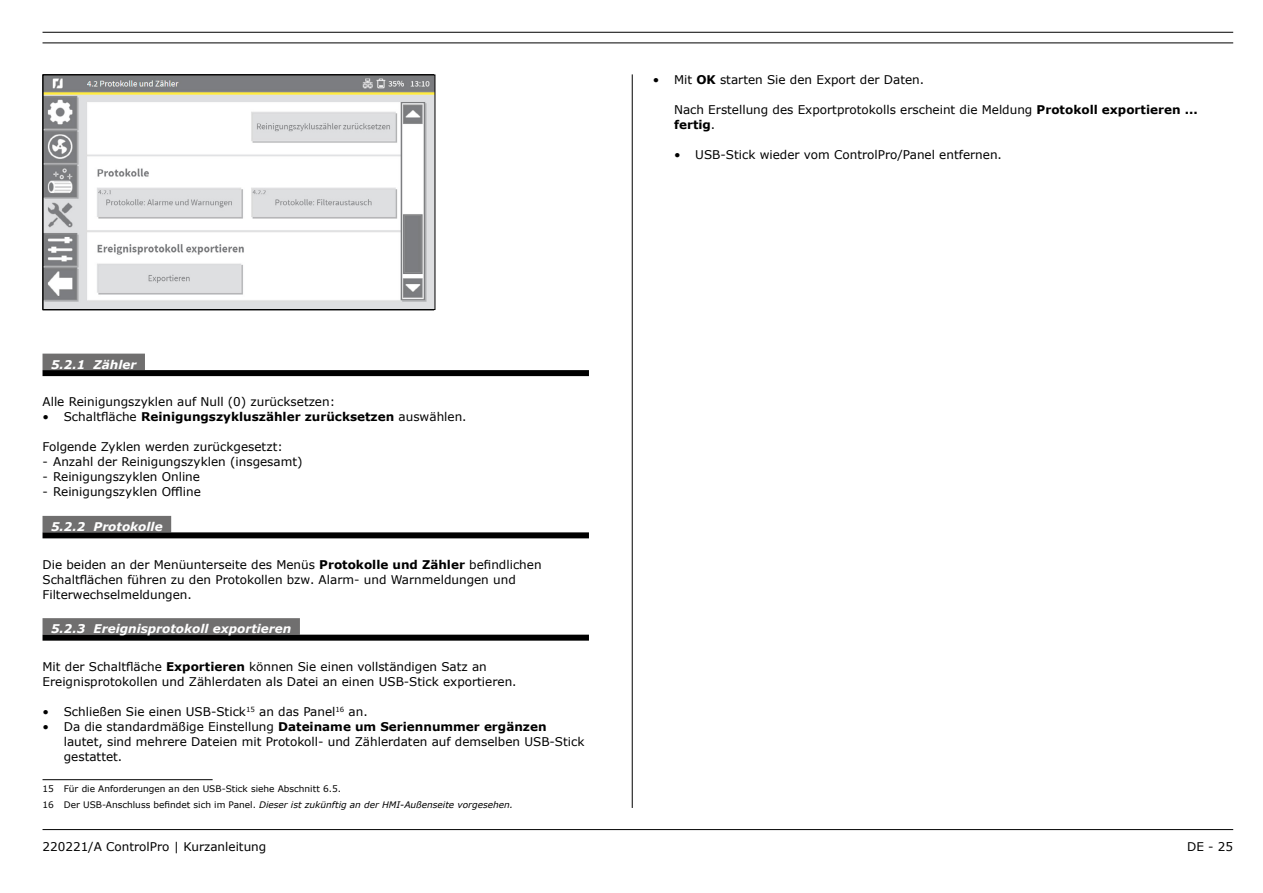
<style>
.page{position:relative;width:1263px;height:893px;background:#fff}
.page>*{position:absolute;margin:0;border:0;box-sizing:border-box;transform-origin:0 0}
.t1{font:12px/15px "Verdana";color:#000}
.t2{font:italic 700 12px "Verdana";color:#fff}
.t3{font:700 12px "Verdana";color:#000}
.t4{font:9px/16.2px "Verdana";color:#000}
.s1{font-weight:700}
.s2{font-weight:400}
.s3{font-style:italic}
</style>
<div class="page">
<hr style="left:43px;top:32px;width:1190px;height:1px;background:#000">
<hr style="left:43px;top:43px;width:1190px;height:1px;background:#000">
<hr style="left:43px;top:829px;width:1190px;height:1px;background:#000">
<hr style="left:632px;top:74px;width:1px;height:734px;background:#000">
<div style="left:43px;top:354px;width:102px;height:16px;background:#706f6f"></div>
<div style="left:43px;top:370px;width:546px;height:6px;background:#000"></div>
<div style="left:43px;top:516px;width:128px;height:16px;background:#706f6f"></div>
<div style="left:43px;top:532px;width:546px;height:6px;background:#000"></div>
<div style="left:43px;top:618px;width:257px;height:17px;background:#706f6f"></div>
<div style="left:43px;top:635px;width:546px;height:6px;background:#000"></div>
<hr style="left:43px;top:74px;width:391px;height:1px;background:#000">
<hr style="left:42px;top:75px;width:1px;height:235px;background:#000">
<hr style="left:43px;top:310px;width:391px;height:1px;background:#000">
<img style="left:45px;top:77px;width:388px;height:231px">
<div style="left:43px;top:75px;width:392px;height:235px;border:1px solid #000"></div>
<hr style="left:43px;top:779px;width:170px;height:1px;background:#000">
<p class="t1" style="left:653px;top:72px;width:273px">• Mit <span class="s1">OK</span> starten Sie den Export der Daten.</p>
<p class="t1" style="left:674px;top:102px;width:525px">Nach Erstellung des Exportprotokolls erscheint die Meldung <span class="s1">Protokoll exportieren ... fertig</span>.</p>
<p class="t1" style="left:674px;top:147px;width:329px">• USB-Stick wieder vom ControlPro/Panel entfernen.</p>
<p class="t2" style="left:51px;top:356px;width:87px">5.2.1 Zähler</p>
<p class="t1" style="left:43px;top:394px;width:294px">Alle Reinigungszyklen auf Null (0) zurücksetzen:</p>
<p class="t3" style="left:43px;top:408px;width:426px"><span class="s2">• Schaltfläche</span> Reinigungszykluszähler zurücksetzen <span class="s2">auswählen.</span></p>
<p class="t1" style="left:43px;top:439px;width:242px">Folgende Zyklen werden zurückgesetzt:</p>
<p class="t1" style="left:43px;top:454px;width:262px">- Anzahl der Reinigungszyklen (insgesamt)</p>
<p class="t1" style="left:43px;top:469px;width:159px">- Reinigungszyklen Online</p>
<p class="t1" style="left:43px;top:484px;width:160px">- Reinigungszyklen Offline</p>
<p class="t2" style="left:51px;top:518px;width:113px">5.2.2 Protokolle</p>
<p class="t1" style="left:43px;top:557px;width:501px">Die beiden an der Menüunterseite des Menüs <span class="s1">Protokolle und Zähler</span> befindlichen<br>Schaltflächen führen zu den Protokollen bzw. Alarm- und Warnmeldungen und<br>Filterwechselmeldungen.</p>
<p class="t2" style="left:51px;top:620px;width:242px">5.2.3 Ereignisprotokoll exportieren</p>
<p class="t1" style="left:43px;top:659px;width:476px">Mit der Schaltfläche <span class="s1">Exportieren</span> können Sie einen vollständigen Satz an<br>Ereignisprotokollen und Zählerdaten als Datei an einen USB-Stick exportieren.</p>
<p class="t1" style="left:43px;top:704px;width:327px">• Schließen Sie einen USB-Stick<sup>15</sup> an das Panel<sup>16</sup> an.</p>
<p class="t1" style="left:64px;top:719px;width:522px;text-indent:-21px">• Da die standardmäßige Einstellung <span class="s1">Dateiname um Seriennummer ergänzen </span>lautet, sind mehrere Dateien mit Protokoll- und Zählerdaten auf demselben USB-Stick gestattet.</p>
<p class="t4" style="left:43px;top:780px;width:472px">15 Für die Anforderungen an den USB-Stick siehe Abschnitt 6.5.<br>16 Der USB-Anschluss befindet sich im Panel. <span class="s3">Dieser ist zukünftig an der HMI-Außenseite vorgesehen.</span></p>
<p class="t1" style="left:43px;top:839px;width:225px">220221/A ControlPro | Kurzanleitung</p>
<p class="t1" style="left:1187px;top:839px;width:47px">DE - 25</p>
</div>
